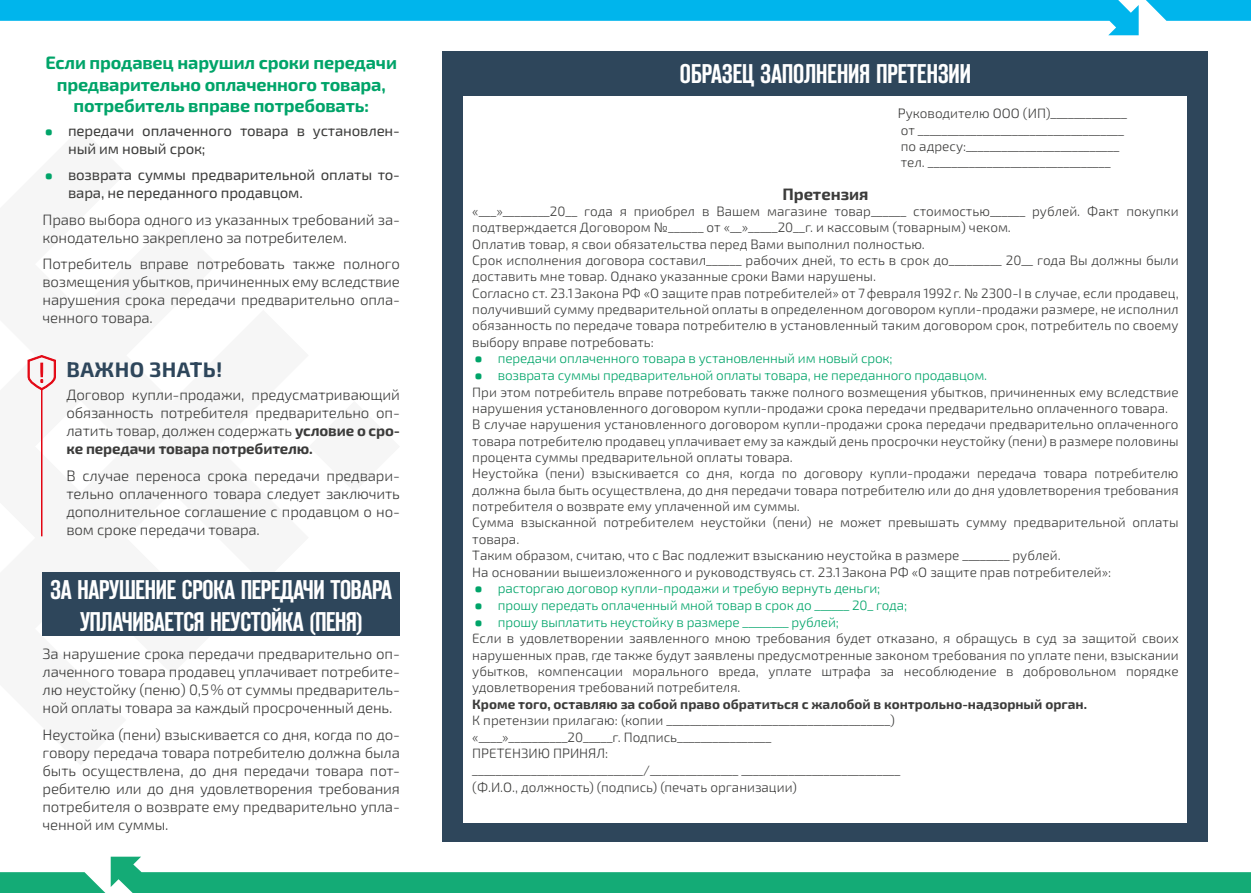
<style>
.page{position:relative;width:1251px;height:893px;background:#fff}
.page>*{position:absolute;margin:0;border:0;box-sizing:border-box;transform-origin:0 0}
.t1{font:27px/32.4px "Reforma Grotesk Demi C";letter-spacing:-.01em;color:#fff;text-align:center}
.t2{font:700 21px "Exo 2";letter-spacing:.02em;color:#2e465b}
.t3{font:700 18px/21.6px "Exo 2";letter-spacing:-.01em;color:#00a469;text-align:center}
.t4{font:700 16.5px "Exo 2";color:#3c3c3b}
.t5{font:300 15px/18px "Exo 2";letter-spacing:-.01em;color:#3c3c3b;text-align:justify}
.t6{font:15px/18px "Exo 2";letter-spacing:-.01em;color:#3c3c3b}
.t7{font:300 13.5px/16.4px "Exo 2";color:#3c3c3b}
.t8{font:300 13.5px "Exo 2";letter-spacing:-.01em;color:#00a469}
.t9{font:700 13.5px "Exo 2";color:#3c3c3b}
.s1{font-weight:300;font-size:36px;color:#00a469}
.s2{font-weight:700}
.s3{font-size:36px}
.s4{font-size:36px;color:#00a469}
.s5{color:#00a469}
</style>
<div class="page">
<svg style="left:0;top:857px;width:1250px;height:36px;fill:#14ab76"></svg>
<svg style="left:0;top:0;width:1250px;height:35px"></svg>
<div style="left:43px;top:572px;width:357px;height:64px;background:#2e465b"></div>
<svg style="left:27px;top:355px;width:29px;height:36px"></svg>
<hr style="left:41px;top:389px;width:1px;height:147px;background:#e30613">
<div style="left:442px;top:51px;width:766px;height:791px;background:#2e465b"></div>
<div style="left:463px;top:96px;width:723px;height:727px;background:#fff"></div>
<h3 class="t3" style="left:45px;top:51px;width:353px">Если продавец нарушил сроки передачи предварительно оплаченного товара, потребитель вправе потребовать:</h3>
<p class="t6" style="left:68px;top:121px;width:333px;text-indent:-26px"><span class="s1">•</span> передачи оплаченного товара в установлен&shy;ный им новый срок;</p>
<p class="t6" style="left:68px;top:166px;width:333px;text-indent:-26px"><span class="s1">•</span> возврата суммы предварительной оплаты то&shy;вара, не переданного продавцом.</p>
<p class="t5" style="left:43px;top:210px;width:359px">Право выбора одного из указанных требований за&shy;конодательно закреплено за потребителем.</p>
<p class="t5" style="left:43px;top:255px;width:359px">Потребитель вправе потребовать также полного возмещения убытков, причиненных ему вследствие нарушения срока передачи предварительно опла&shy;ченного товара.</p>
<h2 class="t2" style="left:66px;top:355px;width:157px">Важно знать!</h2>
<p class="t5" style="left:66px;top:385px;width:335px">Договор купли-продажи, предусматривающий обязанность потребителя предварительно оп&shy;латить товар, должен содержать <span class="s2">условие о сро&shy;ке передачи товара потребителю.</span></p>
<p class="t5" style="left:66px;top:466px;width:335px">В случае переноса срока передачи предвари&shy;тельно оплаченного товара следует заключить дополнительное соглашение с продавцом о но&shy;вом сроке передачи товара.</p>
<h1 class="t1" style="left:50px;top:573px;width:343px">За нарушение срока передачи товара уплачивается неустойка (пеня)</h1>
<p class="t5" style="left:43px;top:644px;width:359px">За нарушение срока передачи предварительно оп&shy;лаченного товара продавец уплачивает потребите&shy;лю неустойку (пеню) 0,5 % от суммы предваритель&shy;ной оплаты товара за каждый просроченный день.</p>
<p class="t5" style="left:43px;top:725px;width:359px">Неустойка (пени) взыскивается со дня, когда по до&shy;говору передача товара потребителю должна была быть осуществлена, до дня передачи товара пот&shy;ребителю или до дня удовлетворения требования потребителя о возврате ему предварительно упла&shy;ченной им суммы.</p>
<h1 class="t1" style="left:679px;top:57px;width:292px">Образец заполнения претензии</h1>
<p class="t7" style="left:897px;top:105px;width:231px">Руководителю ООО (ИП)_____________ от ___________________________________ по адресу:__________________________ тел. _______________________________</p>
<p class="t4" style="left:782px;top:182px;width:88px">Претензия</p>
<p class="t7" style="left:472px;top:202px;width:707px">«___»________20__ года я приобрел в Вашем магазине товар______ стоимостью______ рублей. Факт покупки подтверждается Договором №______ от «__»_____20__г. и кассовым (товарным) чеком.<br>Оплатив товар, я свои обязательства перед Вами выполнил полностью.<br>Срок исполнения договора составил______ рабочих дней, то есть в срок до_________ 20__ года Вы должны были доставить мне товар. Однако указанные сроки Вами нарушены.<br>Согласно ст. 23.1 Закона РФ «О защите прав потребителей» от 7 февраля 1992 г. № 2300-I в случае, если продавец, получивший сумму предварительной оплаты в определенном договором купли-продажи размере, не исполнил обязанность по передаче товара потребителю в установленный таким договором срок, потребитель по своему выбору вправе потребовать:</p>
<p class="t8" style="left:472px;top:349px;width:422px"><span class="s3">•</span> передачи оплаченного товара в установленный им новый срок;</p>
<p class="t7" style="left:472px;top:366px;width:707px"><span class="s4">•</span> <span class="s5">возврата суммы предварительной оплаты товара, не переданного продавцом.<br></span>При этом потребитель вправе потребовать также полного возмещения убытков, причиненных ему вследствие нарушения установленного договором купли-продажи срока передачи предварительно оплаченного товара.<br>В случае нарушения установленного договором купли-продажи срока передачи предварительно оплаченного товара потребителю продавец уплачивает ему за каждый день просрочки неустойку (пени) в размере половины процента суммы предварительной оплаты товара.<br>Неустойка (пени) взыскивается со дня, когда по договору купли-продажи передача товара потребителю должна была быть осуществлена, до дня передачи товара потребителю или до дня удовлетворения требования потребителя о возврате ему уплаченной им суммы.<br>Сумма взысканной потребителем неустойки (пени) не может превышать сумму предварительной оплаты товара.<br>Таким образом, считаю, что с Вас подлежит взысканию неустойка в размере ________ рублей.<br>На основании вышеизложенного и руководствуясь ст. 23.1 Закона РФ «О защите прав потребителей»:</p>
<p class="t8" style="left:472px;top:579px;width:409px"><span class="s3">•</span> расторгаю договор купли-продажи и требую вернуть деньги;</p>
<p class="t8" style="left:472px;top:596px;width:436px"><span class="s3">•</span> прошу передать оплаченный мной товар в срок до ______ 20_ года;</p>
<p class="t7" style="left:472px;top:613px;width:707px"><span class="s4">•</span> <span class="s5">прошу выплатить неустойку в размере ________ рублей;<br></span>Если в удовлетворении заявленного мною требования будет отказано, я обращусь в суд за защитой своих нарушенных прав, где также будут заявлены предусмотренные законом требования по уплате пени, взыскании убытков, компенсации морального вреда, уплате штрафа за несоблюдение в добровольном порядке удовлетворения требований потребителя.</p>
<p class="t9" style="left:472px;top:694px;width:616px">Кроме того, оставляю за собой право обратиться с жалобой в контрольно-надзорный орган.</p>
<p class="t7" style="left:472px;top:712px;width:429px">К претензии прилагаю: (копии ______________________________________) «____»__________20_____г. Подпись________________<br>ПРЕТЕНЗИЮ ПРИНЯЛ:<br>_____________________________/_______________ ___________________________ (Ф.И.О., должность) (подпись) (печать организации)</p>
</div>
